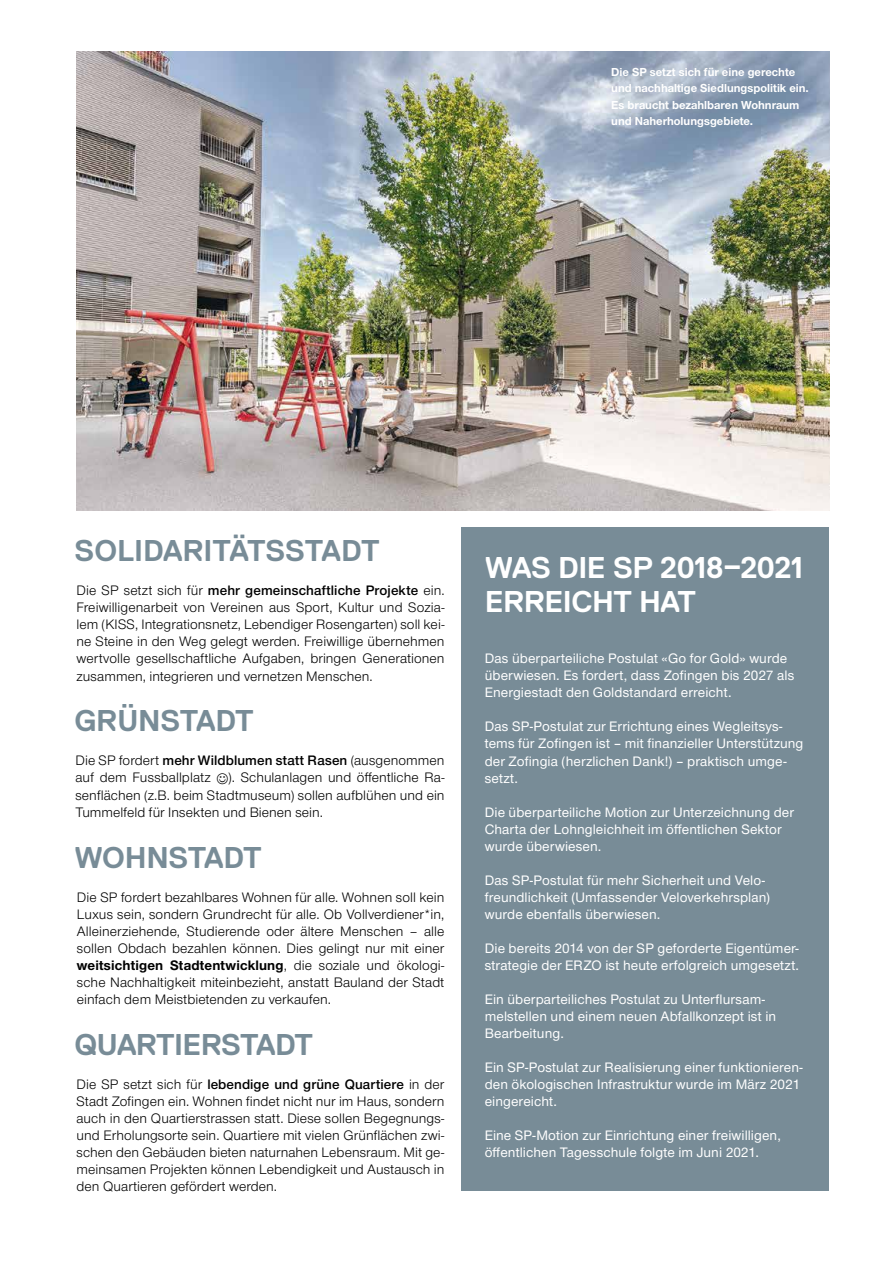
<style>
.page{position:relative;width:893px;height:1263px;background:#fff}
.page>*{position:absolute;margin:0;border:0;box-sizing:border-box;transform-origin:0 0}
.t1{font:700 30px "Replica";letter-spacing:-.02em;color:#788c97}
.t2{font:700 30px/34px "Replica";letter-spacing:-.015em;color:#fff}
.t3{font:700 30px "Replica";color:#788c97}
.t4{font:14.25px/17px "Nimbus San Nov";letter-spacing:.005em;color:#000;text-align:justify}
.t5{font:500 14.25px/17px "Nimbus San Nov";letter-spacing:.005em;color:#fff}
.t6{font:14.25px "Nimbus San Nov Sem Bol";letter-spacing:.005em;color:#000}
.t7{font:700 12px/16.5px "Nimbus San Nov";color:#fff}
.s1{font-family:"Nimbus San Nov"}
.s2{font-family:"Nimbus San Nov Sem Bol"}
.s3{font-weight:700}
</style>
<div class="page">
<img style="left:77px;top:51px;width:752px;height:459px">
<div style="left:461px;top:527px;width:368px;height:664px;background:#788c97"></div>
<div style="left:597px;top:53px;width:224px;height:89px;background:#788c97;opacity:.75"></div>
<p class="t7" style="left:611px;top:64px;width:199px">Die SP setzt sich für eine gerechte und nachhaltige Siedlungspolitik ein.<br>Es braucht bezahlbaren Wohnraum und Naherholungsgebiete.</p>
<h1 class="t3" style="left:75px;top:534px;width:307px">SOLIDARITÄTSSTADT</h1>
<p class="t6" style="left:77px;top:582px;width:369px"><span class="s1">Die SP setzt sich für</span> mehr gemeinschaftliche Projekte <span class="s1">ein.</span></p>
<p class="t4" style="left:77px;top:599px;width:370px">Freiwilligenarbeit von Vereinen aus Sport, Kultur und Sozia&shy;lem (KISS, Integrationsnetz, Lebendiger Rosengarten) soll kei&shy;ne Steine in den Weg gelegt werden. Freiwillige übernehmen wertvolle gesellschaftliche Aufgaben, bringen Generationen zusammen, integrieren und vernetzen Menschen.</p>
<h1 class="t1" style="left:74px;top:704px;width:181px">GRÜNSTADT</h1>
<p class="t4" style="left:75px;top:752px;width:371px">Die SP fordert <span class="s2">mehr Wildblumen statt Rasen</span> (ausgenommen auf dem Fussballplatz ). Schulanlagen und öffentliche Ra&shy;senflächen (z.B. beim Stadtmuseum) sollen aufblühen und ein Tummelfeld für Insekten und Bienen sein.</p>
<h1 class="t1" style="left:74px;top:840px;width:189px">WOHNSTADT</h1>
<p class="t4" style="left:77px;top:888px;width:369px">Die SP fordert bezahlbares Wohnen für alle. Wohnen soll kein Luxus sein, sondern Grundrecht für alle. Ob Vollverdiener*in, Alleinerziehende, Studierende oder ältere Menschen – alle sollen Obdach bezahlen können. Dies gelingt nur mit einer <span class="s3">weitsichtigen Stadtentwicklung</span>, die soziale und ökologi&shy;sche Nachhaltigkeit miteinbezieht, anstatt Bauland der Stadt einfach dem Meistbietenden zu verkaufen.</p>
<h1 class="t1" style="left:74px;top:1028px;width:240px">QUARTIERSTADT</h1>
<p class="t6" style="left:77px;top:1076px;width:369px"><span class="s1">Die SP setzt sich für</span> lebendige und grüne Quartiere <span class="s1">in der</span></p>
<p class="t4" style="left:77px;top:1092px;width:369px">Stadt Zofingen ein. Wohnen findet nicht nur im Haus, sondern auch in den Quartierstrassen statt. Diese sollen Begegnungs&shy;und Erholungsorte sein. Quartiere mit vielen Grünflächen zwi&shy;schen den Gebäuden bieten naturnahen Lebensraum. Mit ge&shy;meinsamen Projekten können Lebendigkeit und Austausch in den Quartieren gefördert werden.</p>
<h1 class="t2" style="left:485px;top:551px;width:320px">WAS DIE SP 2018–2021<br>ERREICHT HAT</h1>
<p class="t5" style="left:485px;top:650px;width:311px">Das überparteiliche Postulat «Go for Gold» wurde überwiesen. Es fordert, dass Zofingen bis 2027 als<br>Energiestadt den Goldstandard erreicht.</p>
<p class="t5" style="left:485px;top:718px;width:320px">Das SP-Postulat zur Errichtung eines Wegleitsys&shy;tems für Zofingen ist – mit finanzieller Unterstützung der Zofingia (herzlichen Dank!) – praktisch umge&shy;setzt.</p>
<p class="t5" style="left:485px;top:803px;width:311px">Die überparteiliche Motion zur Unterzeichnung der<br>Charta der Lohngleichheit im öffentlichen Sektor wurde überwiesen.</p>
<p class="t5" style="left:485px;top:871px;width:287px">Das SP-Postulat für mehr Sicherheit und Velo&shy;freundlichkeit (Umfassender Veloverkehrsplan) wurde ebenfalls überwiesen.</p>
<p class="t5" style="left:485px;top:939px;width:316px">Die bereits 2014 von der SP geforderte Eigentümer&shy;strategie der ERZO ist heute erfolgreich umgesetzt.</p>
<p class="t5" style="left:485px;top:990px;width:293px">Ein überparteiliches Postulat zu Unterflursam&shy;melstellen und einem neuen Abfallkonzept ist in<br>Bearbeitung.</p>
<p class="t5" style="left:485px;top:1058px;width:320px">Ein SP-Postulat zur Realisierung einer funktionieren&shy;den ökologischen Infrastruktur wurde im März 2021 eingereicht.</p>
<p class="t5" style="left:485px;top:1126px;width:298px">Eine SP-Motion zur Einrichtung einer freiwilligen, öffentlichen Tagesschule folgte im Juni 2021.</p>
</div>
